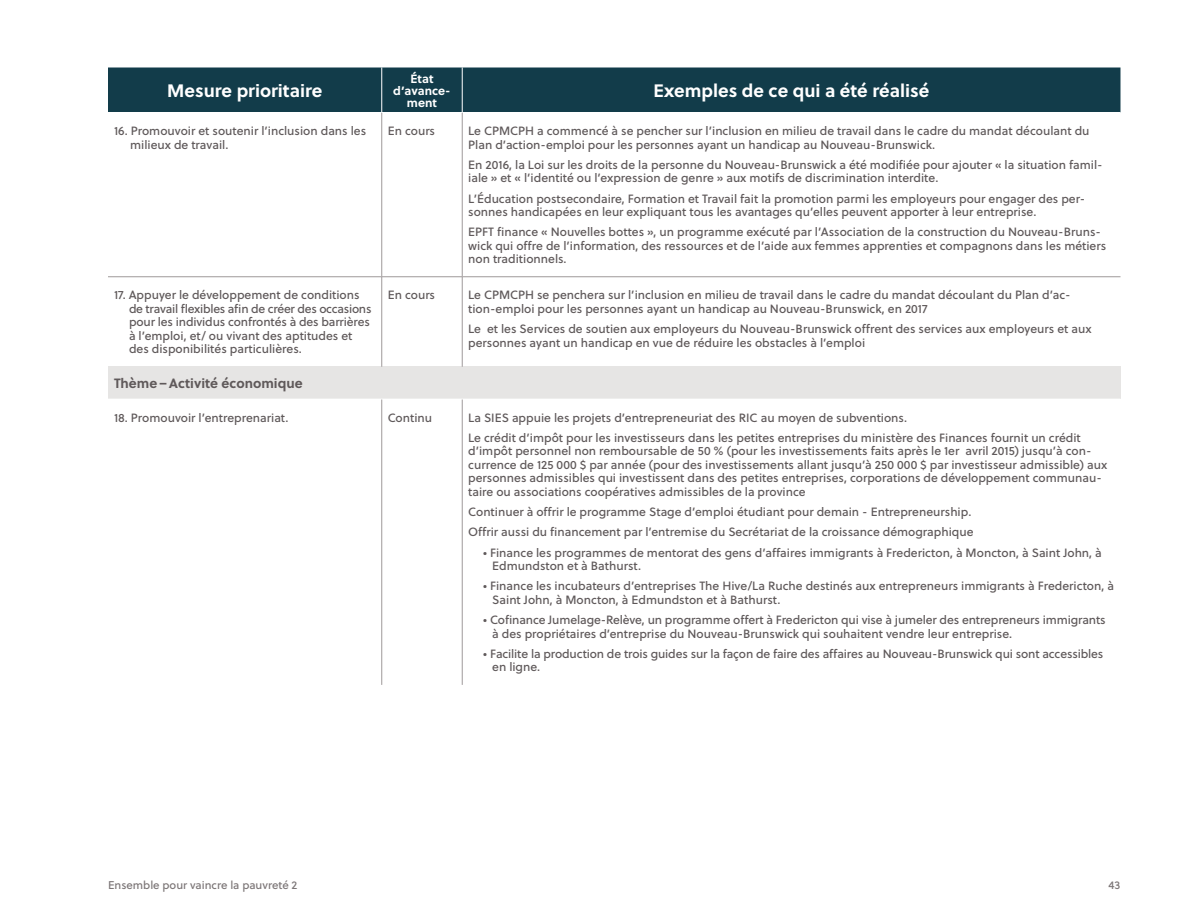
<style>
.page{position:relative;width:1188px;height:918px;background:#fff}
.page>*{position:absolute;margin:0;border:0;box-sizing:border-box;transform-origin:0 0}
.Body_white{font:700 18px "Soleil";color:#fff}
.Body_white-2{font:700 13.5px "Soleil";color:#5f595a}
.Tabbed_Paragraph{font:12px/13.5px "Soleil Bk";color:#5f595a}
.Body_white-3{font:700 12px/12px "Soleil";color:#fff;text-align:center}
.t1{font:11.25px "Soleil Bk";color:#7c7677}
</style>
<div class="page">
<div style="left:108px;top:68px;width:1012px;height:44px;background:#123c4a"></div>
<div style="left:108px;top:367px;width:1012px;height:32px;background:#e6e5e4"></div>
<hr style="left:381px;top:68px;width:1px;height:44px;background:#fff">
<hr style="left:462px;top:68px;width:1px;height:44px;background:#fff">
<hr style="left:381px;top:113px;width:1px;height:164px;background:#9f999a">
<hr style="left:462px;top:113px;width:1px;height:164px;background:#9f999a">
<hr style="left:381px;top:400px;width:1px;height:285px;background:#9f999a">
<hr style="left:462px;top:400px;width:1px;height:285px;background:#9f999a">
<hr style="left:108px;top:276px;width:274px;height:1px;background:#9f999a">
<hr style="left:382px;top:276px;width:80px;height:1px;background:#9f999a">
<hr style="left:381px;top:277px;width:1px;height:90px;background:#9f999a">
<hr style="left:462px;top:277px;width:1px;height:90px;background:#9f999a">
<hr style="left:462px;top:276px;width:658px;height:1px;background:#9f999a">
<p class="Body_white" style="left:167px;top:76px;width:157px">Mesure prioritaire</p>
<p class="Body_white-3" style="left:393px;top:72px;width:59px">État d’avance&shy;ment</p>
<p class="Body_white" style="left:653px;top:76px;width:278px">Exemples de ce qui a été réalisé</p>
<p class="Tabbed_Paragraph" style="left:130px;top:124px;width:238px;text-indent:-16px">16. Promouvoir et soutenir l’inclusion dans les milieux de travail.</p>
<p class="Tabbed_Paragraph" style="left:388px;top:124px;width:49px">En cours</p>
<p class="Tabbed_Paragraph" style="left:468px;top:124px;width:623px">Le CPMCPH a commencé à se pencher sur l’inclusion en milieu de travail dans le cadre du mandat découlant du<br>Plan d’action-emploi pour les personnes ayant un handicap au Nouveau-Brunswick.</p>
<p class="Tabbed_Paragraph" style="left:468px;top:157px;width:636px">En 2016, la Loi sur les droits de la personne du Nouveau-Brunswick a été modifiée pour ajouter « la situation famil&shy;iale » et « l’identité ou l’expression de genre » aux motifs de discrimination interdite.</p>
<p class="Tabbed_Paragraph" style="left:468px;top:191px;width:619px">L’Éducation postsecondaire, Formation et Travail fait la promotion parmi les employeurs pour engager des per&shy;sonnes handicapées en leur expliquant tous les avantages qu’elles peuvent apporter à leur entreprise.</p>
<p class="Tabbed_Paragraph" style="left:468px;top:225px;width:640px">EPFT finance « Nouvelles bottes », un programme exécuté par l’Association de la construction du Nouveau-Bruns&shy;wick qui offre de l’information, des ressources et de l’aide aux femmes apprenties et compagnons dans les métiers non traditionnels.</p>
<p class="Tabbed_Paragraph" style="left:129px;top:288px;width:244px;text-indent:-15px">17. Appuyer le développement de conditions de travail flexibles afin de créer des occasions pour les individus confrontés à des barrières à l’emploi, et/ ou vivant des aptitudes et des disponibilités particulières.</p>
<p class="Tabbed_Paragraph" style="left:388px;top:288px;width:49px">En cours</p>
<p class="Tabbed_Paragraph" style="left:468px;top:288px;width:604px">Le CPMCPH se penchera sur l’inclusion en milieu de travail dans le cadre du mandat découlant du Plan d’ac&shy;tion-emploi pour les personnes ayant un handicap au Nouveau-Brunswick, en 2017</p>
<p class="Tabbed_Paragraph" style="left:468px;top:322px;width:625px">Le et les Services de soutien aux employeurs du Nouveau-Brunswick offrent des services aux employeurs et aux personnes ayant un handicap en vue de réduire les obstacles à l’emploi</p>
<p class="Body_white-2" style="left:114px;top:373px;width:190px">Thème – Activité économique</p>
<p class="Tabbed_Paragraph" style="left:114px;top:410px;width:176px">18. Promouvoir l’entreprenariat.</p>
<p class="Tabbed_Paragraph" style="left:388px;top:410px;width:46px">Continu</p>
<p class="Tabbed_Paragraph" style="left:468px;top:410px;width:440px">La SIES appuie les projets d’entrepreneuriat des RIC au moyen de subventions.</p>
<p class="Tabbed_Paragraph" style="left:468px;top:430px;width:640px">Le crédit d’impôt pour les investisseurs dans les petites entreprises du ministère des Finances fournit un crédit d’impôt personnel non remboursable de 50 % (pour les investissements faits après le 1er avril 2015) jusqu’à con&shy;currence de 125 000 $ par année (pour des investissements allant jusqu’à 250 000 $ par investisseur admissible) aux personnes admissibles qui investissent dans des petites entreprises, corporations de développement communau&shy;taire ou associations coopératives admissibles de la province</p>
<p class="Tabbed_Paragraph" style="left:468px;top:505px;width:505px">Continuer à offrir le programme Stage d’emploi étudiant pour demain - Entrepreneurship.</p>
<p class="Tabbed_Paragraph" style="left:468px;top:525px;width:507px">Offrir aussi du financement par l’entremise du Secrétariat de la croissance démographique</p>
<p class="Tabbed_Paragraph" style="left:492px;top:545px;width:611px;text-indent:-9px">• Finance les programmes de mentorat des gens d’affaires immigrants à Fredericton, à Moncton, à Saint John, à<br>Edmundston et à Bathurst.</p>
<p class="Tabbed_Paragraph" style="left:492px;top:579px;width:623px;text-indent:-9px">• Finance les incubateurs d’entreprises The Hive/La Ruche destinés aux entrepreneurs immigrants à Fredericton, à<br>Saint John, à Moncton, à Edmundston et à Bathurst.</p>
<p class="Tabbed_Paragraph" style="left:492px;top:613px;width:615px;text-indent:-9px">• Cofinance Jumelage-Relève, un programme offert à Fredericton qui vise à jumeler des entrepreneurs immigrants à des propriétaires d’entreprise du Nouveau-Brunswick qui souhaitent vendre leur entreprise.</p>
<p class="Tabbed_Paragraph" style="left:492px;top:646px;width:613px;text-indent:-9px">• Facilite la production de trois guides sur la façon de faire des affaires au Nouveau-Brunswick qui sont accessibles en ligne.</p>
<p class="t1" style="left:108px;top:876px;width:191px">Ensemble pour vaincre la pauvreté 2</p>
<p class="t1" style="left:1109px;top:876px;width:13px">43</p>
</div>
